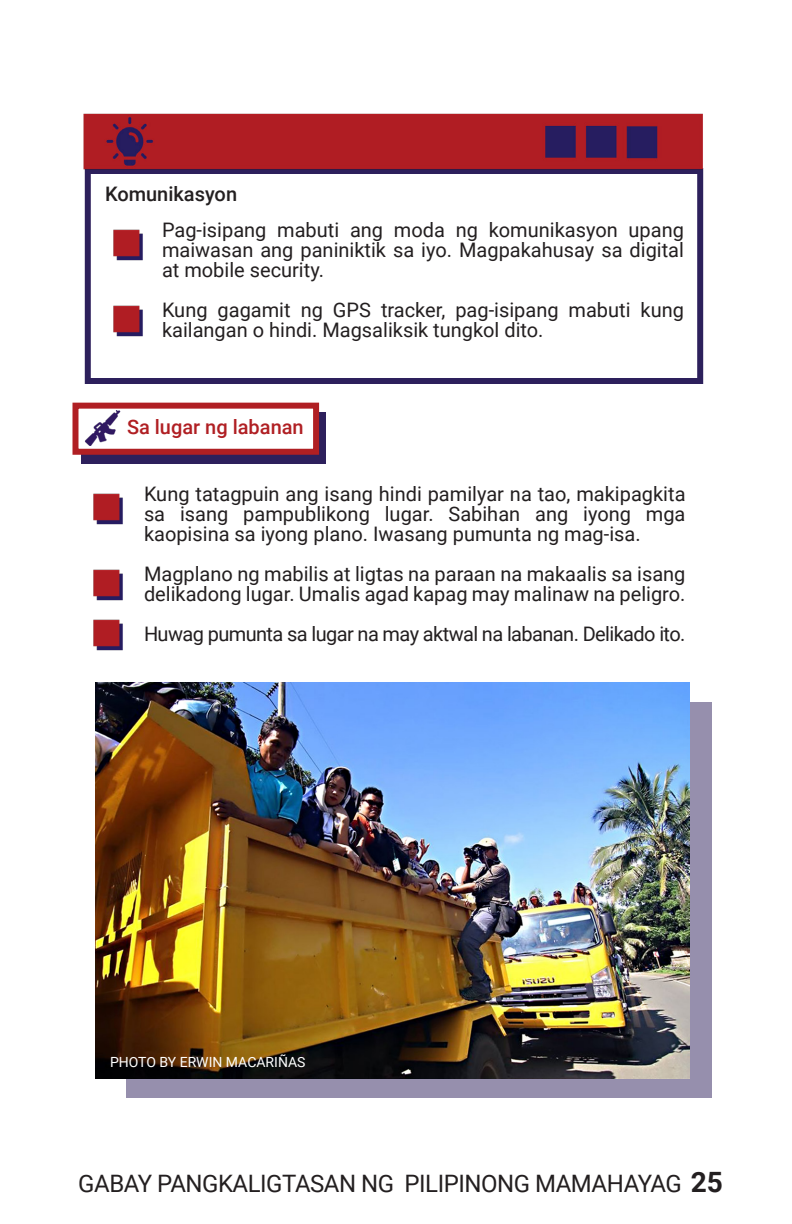
<style>
.page{position:relative;width:792px;height:1224px;background:#fff}
.page>*{position:absolute;margin:0;border:0;box-sizing:border-box;transform-origin:0 0}
.t1{font:24px "Roboto";letter-spacing:-.02em;color:#231f20}
.t2{font:20px/20px "Roboto";color:#231f20;text-align:justify}
.t3{font:20px "Roboto";letter-spacing:-.03em;color:#231f20}
.t4{font:500 20px "Roboto";color:#b01f23}
.t5{font:500 20px "Roboto";color:#231f20}
.t6{font:14px "Roboto";color:#fff}
.s1{font-weight:700;font-size:28px}
</style>
<div class="page">
<div style="left:85px;top:168px;width:618px;height:216px;border:6px solid #2d205c"></div>
<div style="left:126px;top:702px;width:585px;height:396px;background:#968fad"></div>
<img style="left:83px;top:114px;width:621px;height:118px">
<img style="left:108px;top:222px;width:40px;height:39px">
<img style="left:113px;top:305px;width:30px;height:32px">
<div style="left:82px;top:412px;width:244px;height:52px;background:#2d205c"></div>
<div style="left:72px;top:403px;width:247px;height:52px;background:#fff;border:6px solid #b01f23"></div>
<img style="left:93px;top:493px;width:30px;height:32px">
<img style="left:93px;top:569px;width:30px;height:32px">
<img style="left:93px;top:619px;width:30px;height:32px">
<img style="left:85px;top:410px;width:36px;height:36px">
<img style="left:95px;top:682px;width:594px;height:396px">
<p class="t5" style="left:105px;top:180px;width:134px">Komunikasyon</p>
<p class="t2" style="left:162px;top:219px;width:524px">Pag-isipang mabuti ang moda ng komunikasyon upang maiwasan ang paniniktik sa iyo. Magpakahusay sa digital at mobile security.</p>
<p class="t2" style="left:162px;top:299px;width:524px">Kung gagamit ng GPS tracker, pag-isipang mabuti kung kailangan o hindi. Magsaliksik tungkol dito.</p>
<p class="t4" style="left:127px;top:413px;width:178px">Sa lugar ng labanan</p>
<p class="t2" style="left:144px;top:483px;width:543px">Kung tatagpuin ang isang hindi pamilyar na tao, makipagkita sa isang pampublikong lugar. Sabihan ang iyong mga kaopisina sa iyong plano. Iwasang pumunta ng mag-isa.</p>
<p class="t2" style="left:144px;top:563px;width:543px">Magplano ng mabilis at ligtas na paraan na makaalis sa isang delikadong lugar. Umalis agad kapag may malinaw na peligro.</p>
<p class="t3" style="left:144px;top:620px;width:543px">Huwag pumunta sa lugar na may aktwal na labanan. Delikado ito.</p>
<p class="t6" style="left:110px;top:1052px;width:197px">PHOTO BY ERWIN MACARIÑAS</p>
<p class="t1" style="left:78px;top:1167px;width:646px">GABAY PANGKALIGTASAN NG PILIPINONG MAMAHAYAG <span class="s1">25</span></p>
</div>
